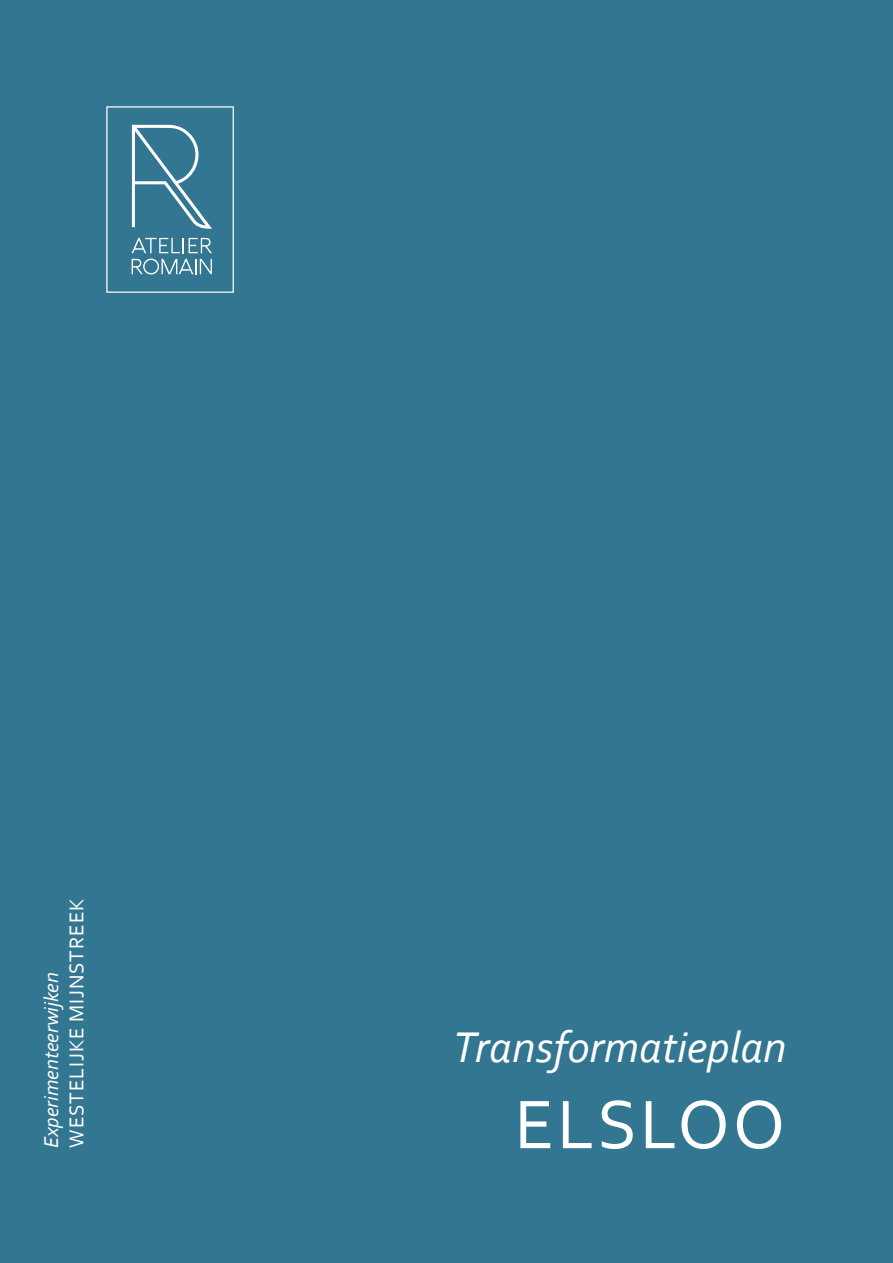
<style>
.page{position:relative;width:893px;height:1263px;background:#337692}
.page>*{position:absolute;margin:0;border:0;box-sizing:border-box;transform-origin:0 0}
.t1{font:72px "Corbel";letter-spacing:.04em;color:#fff}
.t2{font:italic 45px "Corbel";color:#fff}
.t3{font:21px "Corbel";letter-spacing:.04em;color:#fff}
.t4{font:italic 21px "Corbel";color:#fff}
</style>
<div class="page">
<svg style="left:106px;top:106px;width:128px;height:187px"></svg>
<p class="t3" style="left:63px;top:1148px;width:251px;rotate:-90deg">WESTELIJKE MIJNSTREEK</p>
<p class="t4" style="left:38px;top:1148px;width:177px;rotate:-90deg">Experimenteerwijken</p>
<p class="t2" style="left:453px;top:1019px;width:335px">Transformatieplan</p>
<p class="t1" style="left:514px;top:1079px;width:272px">ELSLOO</p>
</div>
